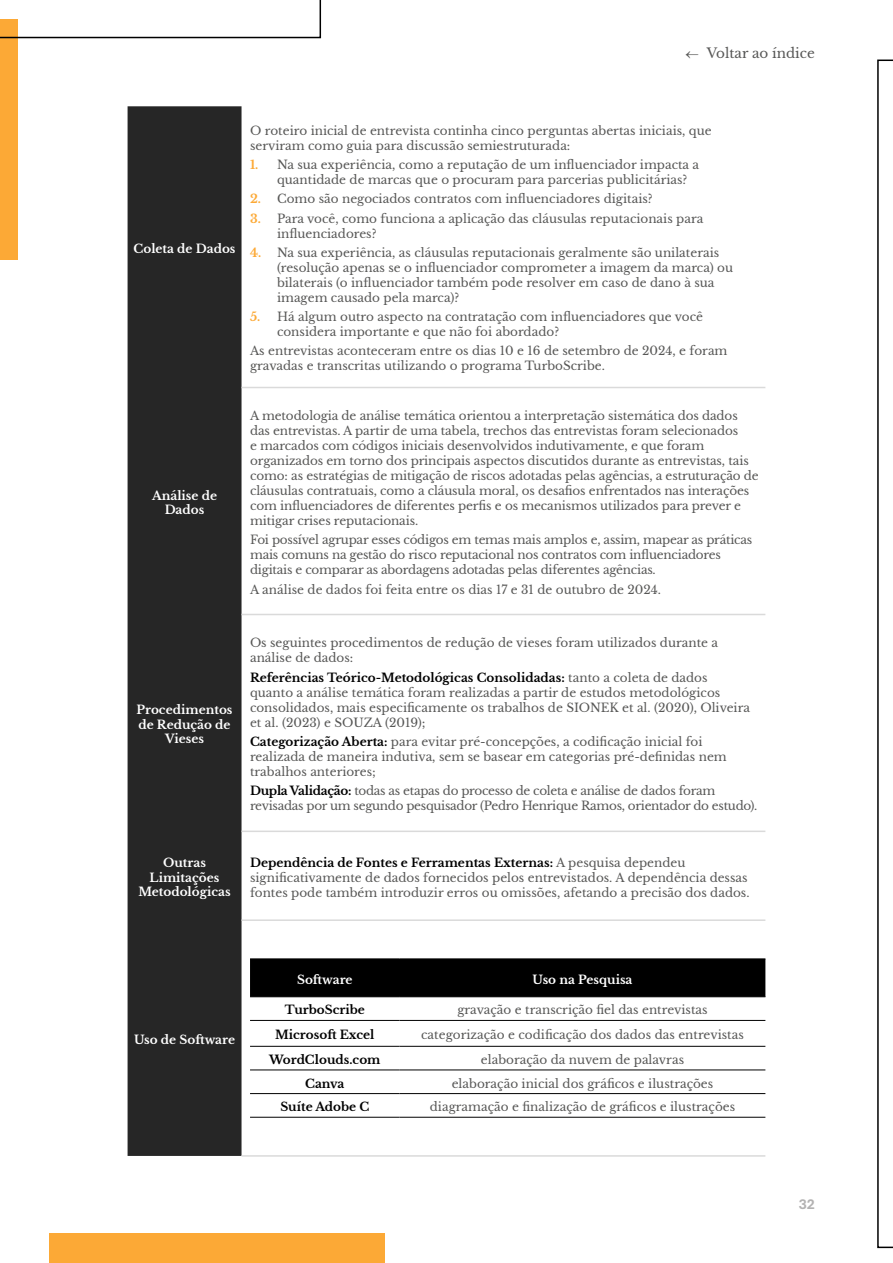
<style>
.page{position:relative;width:893px;height:1263px;background:#fff}
.page>*{position:absolute;margin:0;border:0;box-sizing:border-box;transform-origin:0 0}
.t1{font:700 15px "Aptos";color:#b3b2b2}
.t2{font:13.5px "Libre Baskerville";color:#575756}
.t3{font:12px/15px "Libre Baskerville";color:#575756}
.t4{font:12px/15px "Libre Baskerville";letter-spacing:-.02em;color:#575756}
.t5{font:12px/15px "Libre Baskerville";letter-spacing:-.025em;color:#575756}
.t6{font:700 12px/14.4px "Libre Baskerville";color:#fff;text-align:center}
.t7{font:700 12px "Libre Baskerville";color:#000}
.s1{font-weight:700;color:#fca936}
.s2{font-weight:700;color:#000}
</style>
<div class="page">
<div style="left:49px;top:1233px;width:336px;height:30px;background:#fca936"></div>
<div style="left:0;top:19px;width:17px;height:241px;background:#fca936"></div>
<svg style="left:0;top:0;width:321px;height:38px"></svg>
<svg style="left:877px;top:60px;width:16px;height:1188px"></svg>
<div style="left:128px;top:106px;width:114px;height:1050px;background:#262626"></div>
<hr style="left:242px;top:387px;width:523px;height:1px;background:#dadada">
<hr style="left:242px;top:614px;width:523px;height:1px;background:#dadada">
<hr style="left:242px;top:830px;width:523px;height:2px;background:#dadada">
<hr style="left:242px;top:919px;width:523px;height:2px;background:#dadada">
<hr style="left:242px;top:1155px;width:523px;height:2px;background:#dadada">
<div style="left:250px;top:959px;width:515px;height:37px;background:#000"></div>
<hr style="left:250px;top:958px;width:150px;height:1px;background:#000">
<hr style="left:400px;top:958px;width:365px;height:1px;background:#000">
<hr style="left:250px;top:996px;width:150px;height:1px;background:#000">
<hr style="left:400px;top:996px;width:365px;height:1px;background:#000">
<hr style="left:250px;top:1020px;width:150px;height:1px;background:#000">
<hr style="left:400px;top:1020px;width:365px;height:1px;background:#000">
<hr style="left:250px;top:1046px;width:150px;height:1px;background:#000">
<hr style="left:400px;top:1046px;width:365px;height:1px;background:#000">
<hr style="left:250px;top:1069px;width:150px;height:1px;background:#000">
<hr style="left:400px;top:1069px;width:365px;height:1px;background:#000">
<hr style="left:250px;top:1093px;width:150px;height:1px;background:#000">
<hr style="left:400px;top:1093px;width:365px;height:1px;background:#000">
<hr style="left:250px;top:1117px;width:150px;height:1px;background:#000">
<hr style="left:400px;top:1117px;width:365px;height:1px;background:#000">
<p class="t2" style="left:686px;top:45px;width:131px">← Voltar ao índice</p>
<p class="t6" style="left:134px;top:241px;width:103px">Coleta de Dados</p>
<p class="t6" style="left:152px;top:488px;width:67px">Análise de<br>Dados</p>
<p class="t3" style="left:250px;top:123px;width:463px">O roteiro inicial de entrevista continha cinco perguntas abertas iniciais, que serviram como guia para discussão semiestruturada:</p>
<p class="t3" style="left:277px;top:157px;width:424px;text-indent:-27px"><span class="s1">1.</span> Na sua experiência, como a reputação de um influenciador impacta a quantidade de marcas que o procuram para parcerias publicitárias?</p>
<p class="t3" style="left:250px;top:192px;width:404px"><span class="s1">2.</span> Como são negociados contratos com influenciadores digitais?</p>
<p class="t3" style="left:277px;top:211px;width:428px;text-indent:-27px"><span class="s1">3.</span> Para você, como funciona a aplicação das cláusulas reputacionais para influenciadores?</p>
<p class="t3" style="left:277px;top:245px;width:458px;text-indent:-27px"><span class="s1">4.</span> Na sua experiência, as cláusulas reputacionais geralmente são unilaterais (resolução apenas se o influenciador comprometer a imagem da marca) ou bilaterais (o influenciador também pode resolver em caso de dano à sua imagem causado pela marca)?</p>
<p class="t3" style="left:277px;top:309px;width:427px;text-indent:-27px"><span class="s1">5.</span> Há algum outro aspecto na contratação com influenciadores que você considera importante e que não foi abordado?</p>
<p class="t3" style="left:250px;top:344px;width:479px">As entrevistas aconteceram entre os dias 10 e 16 de setembro de 2024, e foram gravadas e transcritas utilizando o programa TurboScribe.</p>
<p class="t3" style="left:250px;top:408px;width:510px">A metodologia de análise temática orientou a interpretação sistemática dos dados das entrevistas. A partir de uma tabela, trechos das entrevistas foram selecionados<br>e marcados com códigos iniciais desenvolvidos indutivamente, e que foram organizados em torno dos principais aspectos discutidos durante as entrevistas, tais como: as estratégias de mitigação de riscos adotadas pelas agências, a estruturação de cláusulas contratuais, como a cláusula moral, os desafios enfrentados nas interações com influenciadores de diferentes perfis e os mecanismos utilizados para prever e mitigar crises reputacionais.</p>
<p class="t4" style="left:250px;top:532px;width:504px">Foi possível agrupar esses códigos em temas mais amplos e, assim, mapear as práticas mais comuns na gestão do risco reputacional nos contratos com influenciadores digitais e comparar as abordagens adotadas pelas diferentes agências.</p>
<p class="t3" style="left:250px;top:582px;width:412px">A análise de dados foi feita entre os dias 17 e 31 de outubro de 2024.</p>
<p class="t6" style="left:137px;top:703px;width:97px">Procedimentos de Redução de<br>Vieses</p>
<p class="t3" style="left:250px;top:635px;width:470px">Os seguintes procedimentos de redução de vieses foram utilizados durante a análise de dados:</p>
<p class="t3" style="left:250px;top:670px;width:501px"><span class="s2">Referências Teórico-Metodológicas Consolidadas:</span> tanto a coleta de dados quanto a análise temática foram realizadas a partir de estudos metodológicos consolidados, mais especificamente os trabalhos de SIONEK et al. (2020), Oliveira et al. (2023) e SOUZA (2019);</p>
<p class="t3" style="left:250px;top:734px;width:478px"><span class="s2">Categorização Aberta:</span> para evitar pré-concepções, a codificação inicial foi realizada de maneira indutiva, sem se basear em categorias pré-definidas nem trabalhos anteriores;</p>
<p class="t5" style="left:250px;top:783px;width:509px"><span class="s2">Dupla Validação:</span> todas as etapas do processo de coleta e análise de dados foram revisadas por um segundo pesquisador (Pedro Henrique Ramos, orientador do estudo).</p>
<p class="t6" style="left:138px;top:856px;width:94px">Outras<br>Limitações<br>Metodológicas</p>
<p class="t3" style="left:250px;top:855px;width:501px"><span class="s2">Dependência de Fontes e Ferramentas Externas:</span> A pesquisa dependeu significativamente de dados fornecidos pelos entrevistados. A dependência dessas fontes pode também introduzir erros ou omissões, afetando a precisão dos dados.</p>
<p class="t6" style="left:134px;top:1032px;width:102px">Uso de Software</p>
<p class="t6" style="left:297px;top:972px;width:57px">Software</p>
<p class="t6" style="left:532px;top:972px;width:102px">Uso na Pesquisa</p>
<p class="t7" style="left:285px;top:1003px;width:82px">TurboScribe</p>
<p class="t3" style="left:457px;top:1003px;width:252px">gravação e transcrição fiel das entrevistas</p>
<p class="t7" style="left:275px;top:1027px;width:101px">Microsoft Excel</p>
<p class="t3" style="left:421px;top:1027px;width:324px">categorização e codificação dos dados das entrevistas</p>
<p class="t7" style="left:269px;top:1052px;width:113px">WordClouds.com</p>
<p class="t3" style="left:481px;top:1052px;width:205px">elaboração da nuvem de palavras</p>
<p class="t7" style="left:305px;top:1076px;width:41px">Canva</p>
<p class="t3" style="left:452px;top:1076px;width:263px">elaboração inicial dos gráficos e ilustrações</p>
<p class="t7" style="left:280px;top:1099px;width:90px">Suíte Adobe C</p>
<p class="t3" style="left:430px;top:1099px;width:307px">diagramação e finalização de gráficos e ilustrações</p>
<p class="t1" style="left:799px;top:1194px;width:18px">32</p>
</div>
